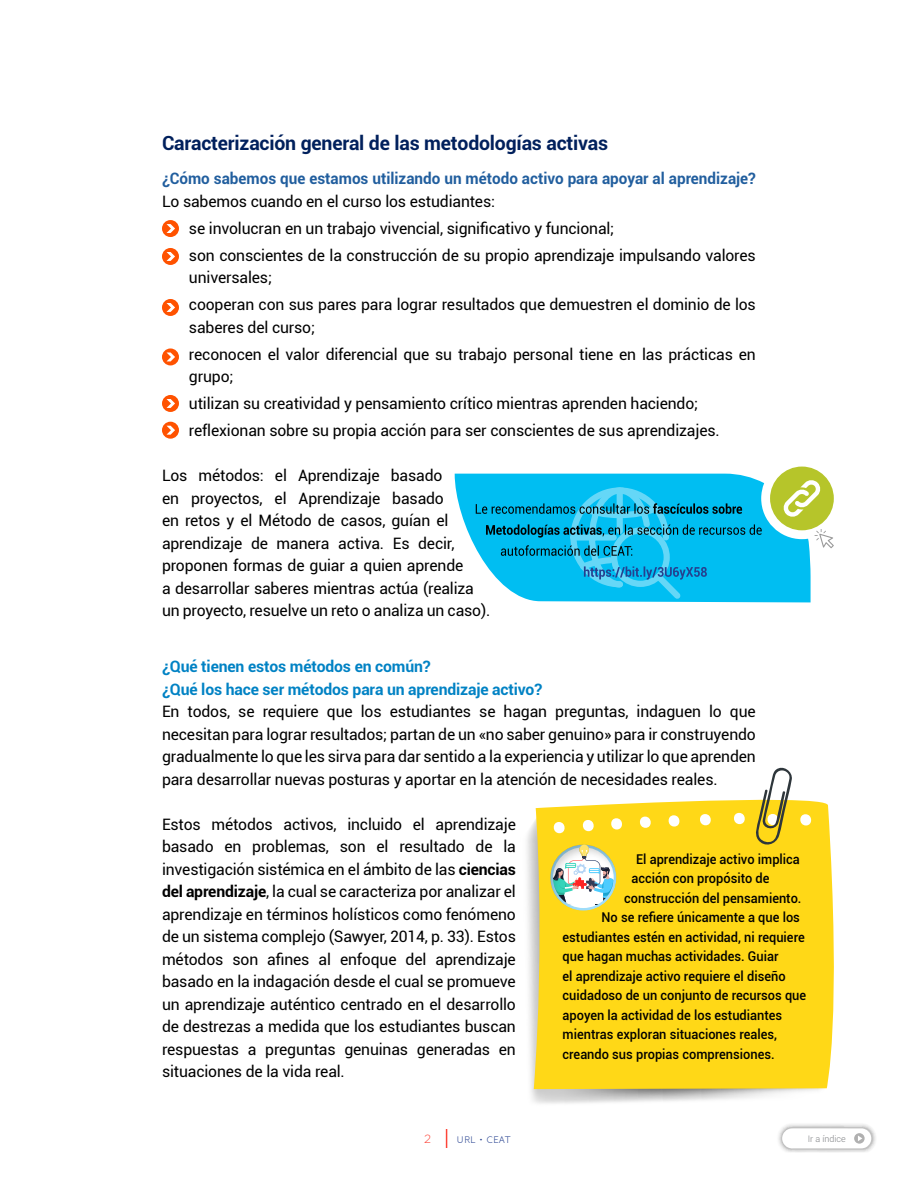
<style>
.page{position:relative;width:918px;height:1188px;background:#fff}
.page>*{position:absolute;margin:0;border:0;box-sizing:border-box;transform-origin:0 0}
.t1{font:700 19.5px "Roboto";letter-spacing:-.01em;color:#00205c}
.t2{font:15.75px/22.5px "Roboto";letter-spacing:-.01em;color:#000}
.t3{font:700 15.75px/22.5px "Roboto";letter-spacing:-.01em;color:#0082c4}
.t4{font:700 15.75px "Roboto";color:#215e9e}
.t5{font:500 13.5px "Roboto";color:#000;scale:.95 1}
.t6{font:300 11.85px "Gotham";color:#fd4539}
.t7{font:11.7px "Andis";color:#25408f}
.t8{font:300 9px "Roboto";color:#808285}
.s1{font-weight:700}
</style>
<div class="page">
<svg style="left:446px;top:1129px;width:1px;height:19px"></svg>
<img style="left:778px;top:1124px;width:98px;height:28px">
<div style="left:782px;top:1128px;width:89px;height:20px;background:#fff;border-radius:10px"></div>
<svg style="left:854px;top:1133px;width:11px;height:11px"></svg>
<div style="left:162px;top:220px;width:17px;height:17px;background:#ff5200;border-radius:50%"></div>
<svg style="left:167px;top:224px;width:8px;height:9px"></svg>
<div style="left:162px;top:248px;width:17px;height:17px;background:#ff5200;border-radius:50%"></div>
<svg style="left:167px;top:252px;width:8px;height:9px"></svg>
<div style="left:162px;top:299px;width:17px;height:17px;background:#ff5200;border-radius:50%"></div>
<svg style="left:167px;top:303px;width:8px;height:9px"></svg>
<svg style="left:162px;top:348px;width:17px;height:17px"></svg>
<svg style="left:167px;top:353px;width:8px;height:8px"></svg>
<div style="left:162px;top:395px;width:17px;height:17px;background:#ff5200;border-radius:50%"></div>
<svg style="left:167px;top:399px;width:8px;height:9px"></svg>
<div style="left:162px;top:422px;width:17px;height:17px;background:#ff5200;border-radius:50%"></div>
<svg style="left:167px;top:426px;width:8px;height:9px"></svg>
<svg style="left:815px;top:529px;width:19px;height:19px"></svg>
<svg style="left:455px;top:474px;width:356px;height:128px;fill:#00bef2"></svg>
<div style="left:770px;top:467px;width:64px;height:63px;background:#b6c52a;border-radius:50%"></div>
<svg style="left:783px;top:480px;width:38px;height:37px"></svg>
<div style="left:534px;top:799px;width:300px;height:290px;background:#ffd817"></div>
<svg style="left:754px;top:767px;width:39px;height:81px"></svg>
<div style="left:536px;top:833px;width:93px;height:78px;background:#000;opacity:.22"></div>
<img style="left:552px;top:845px;width:63px;height:60px">
<svg style="left:476px;top:484px;width:286px;height:116px;background:#13b4e1"></svg>
<p class="t1" style="left:162px;top:129px;width:448px">Caracterización general de las metodologías activas</p>
<p class="t4" style="left:162px;top:167px;width:595px">¿Cómo sabemos que estamos utilizando un método activo para apoyar al aprendizaje?</p>
<p class="t2" style="left:189px;top:187px;width:568px;line-height:27px;text-indent:-27px">Lo sabemos cuando en el curso los estudiantes:<br>se involucran en un trabajo vivencial, significativo y funcional;<br>son conscientes de la construcción de su propio aprendizaje impulsando valores</p>
<p class="t2" style="left:189px;top:263px;width:568px;line-height:27px">universales;<br>cooperan con sus pares para lograr resultados que demuestren el dominio de los</p>
<p class="t2" style="left:189px;top:313px;width:568px;line-height:27px">saberes del curso;<br>reconocen el valor diferencial que su trabajo personal tiene en las prácticas en</p>
<p class="t2" style="left:189px;top:362px;width:532px;line-height:27px">grupo;<br>utilizan su creatividad y pensamiento crítico mientras aprenden haciendo; reflexionan sobre su propia acción para ser conscientes de sus aprendizajes.</p>
<p class="t2" style="left:162px;top:464px;width:330px">Los métodos: el Aprendizaje basado<br>en proyectos, el Aprendizaje basado<br>en retos y el Método de casos, guían el aprendizaje de manera activa. Es decir, proponen formas de guiar a quien aprende<br>a desarrollar saberes mientras actúa (realiza un proyecto, resuelve un reto o analiza un caso).</p>
<p class="t3" style="left:162px;top:655px;width:382px">¿Qué tienen estos métodos en común?<br>¿Qué los hace ser métodos para un aprendizaje activo?</p>
<p class="t2" style="left:162px;top:700px;width:595px;text-align:justify">En todos, se requiere que los estudiantes se hagan preguntas, indaguen lo que necesitan para lograr resultados; partan de un «no saber genuino» para ir construyendo gradualmente lo que les sirva para dar sentido a la experiencia y utilizar lo que aprenden para desarrollar nuevas posturas y aportar en la atención de necesidades reales.</p>
<p class="t2" style="left:162px;top:812px;width:356px;text-align:justify">Estos métodos activos, incluido el aprendizaje basado en problemas, son el resultado de la investigación sistémica en el ámbito de las <span class="s1">ciencias del aprendizaje</span>, la cual se caracteriza por analizar el aprendizaje en términos holísticos como fenómeno de un sistema complejo (Sawyer, 2014, p. 33). Estos métodos son afines al enfoque del aprendizaje basado en la indagación desde el cual se promueve un aprendizaje auténtico centrado en el desarrollo de destrezas a medida que los estudiantes buscan respuestas a preguntas genuinas generadas en situaciones de la vida real.</p>
<p class="t5" style="left:636px;top:850px;width:174px">El aprendizaje activo implica</p>
<p class="t5" style="left:632px;top:869px;width:147px">acción con propósito de</p>
<p class="t5" style="left:624px;top:889px;width:188px">construcción del pensamiento.</p>
<p class="t5" style="left:602px;top:908px;width:210px">No se refiere únicamente a que los</p>
<p class="t5" style="left:563px;top:928px;width:256px">estudiantes estén en actividad, ni requiere</p>
<p class="t5" style="left:563px;top:947px;width:229px">que hagan muchas actividades. Guiar</p>
<p class="t5" style="left:563px;top:967px;width:236px">el aprendizaje activo requiere el diseño</p>
<p class="t5" style="left:563px;top:986px;width:258px">cuidadoso de un conjunto de recursos que</p>
<p class="t5" style="left:563px;top:1006px;width:233px">apoyen la actividad de los estudiantes</p>
<p class="t5" style="left:563px;top:1025px;width:227px">mientras exploran situaciones reales,</p>
<p class="t5" style="left:563px;top:1045px;width:225px">creando sus propias comprensiones.</p>
<p class="t6" style="left:424px;top:1132px;width:8px">2</p>
<p class="t7" style="left:457px;top:1132px;width:56px">URL • CEAT</p>
<p class="t8" style="left:808px;top:1132px;width:40px">Ir a índice</p>
</div>
